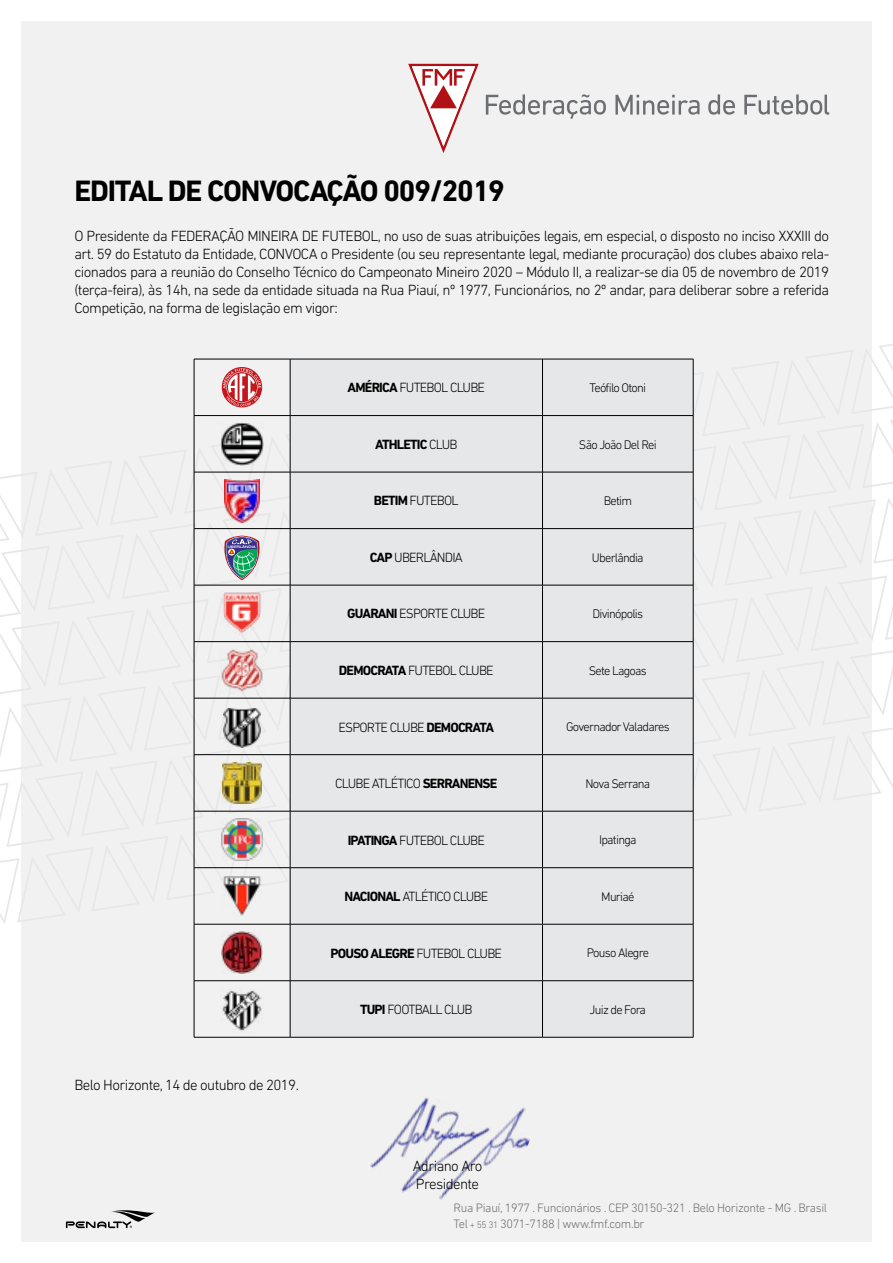
<style>
.page{position:relative;width:893px;height:1263px;background:#fff}
.page>*{position:absolute;margin:0;border:0;box-sizing:border-box;transform-origin:0 0}
.t1{font:700 30px "DIN Next LT Pro";letter-spacing:-.04em;color:#000}
.t2{font:300 15px/18px "DIN Next LT Pro";letter-spacing:-.04em;color:#000;text-align:justify}
.t3{font:300 13.65px "DIN Next LT Pro";letter-spacing:-.06em;color:#000}
.t4{font:700 13.65px "DIN Next LT Pro";letter-spacing:-.06em;color:#000}
.t5{font:300 12.75px "DIN Next LT Pro";letter-spacing:-.06em;color:#000}
.t6{font:300 12.45px/16.5px "DIN Next LT Pro";letter-spacing:-.03em;color:#6d6e71}
.t7{font:500 expanded 3.3px "Helvetica Neue LT Std";color:#fff;scale:1.11 1}
.s1{font-weight:700}
.s2{font-weight:300}
.s3{font-size:9.6px}
</style>
<div class="page">
<div style="left:21px;top:21px;width:851px;height:1221px;background:#f1f1f2"></div>
<svg style="left:486px;top:94px;width:120px;height:25px"></svg>
<svg style="left:615px;top:95px;width:85px;height:20px"></svg>
<svg style="left:708px;top:94px;width:27px;height:21px"></svg>
<svg style="left:744px;top:94px;width:85px;height:21px"></svg>
<svg style="left:408px;top:64px;width:71px;height:89px"></svg>
<svg style="left:66px;top:1210px;width:89px;height:18px"></svg>
<div style="left:291px;top:925px;width:402px;height:112px;background:#e6e7e8"></div>
<hr style="left:194px;top:924px;width:1px;height:56px;background:#000">
<hr style="left:290px;top:924px;width:1px;height:56px;background:#000">
<hr style="left:542px;top:924px;width:1px;height:56px;background:#000">
<hr style="left:693px;top:924px;width:1px;height:56px;background:#000">
<hr style="left:194px;top:924px;width:96px;height:1px;background:#000">
<hr style="left:290px;top:924px;width:252px;height:1px;background:#000">
<hr style="left:542px;top:924px;width:151px;height:1px;background:#000">
<hr style="left:194px;top:980px;width:96px;height:1px;background:#000">
<hr style="left:290px;top:980px;width:252px;height:1px;background:#000">
<hr style="left:542px;top:980px;width:151px;height:1px;background:#000">
<hr style="left:194px;top:1037px;width:96px;height:1px;background:#000">
<hr style="left:290px;top:1037px;width:252px;height:1px;background:#000">
<hr style="left:542px;top:1037px;width:151px;height:1px;background:#000">
<hr style="left:194px;top:981px;width:1px;height:56px;background:#000">
<hr style="left:290px;top:981px;width:1px;height:56px;background:#000">
<hr style="left:542px;top:981px;width:1px;height:56px;background:#000">
<hr style="left:693px;top:981px;width:1px;height:56px;background:#000">
<img style="left:221px;top:932px;width:42px;height:41px">
<img style="left:370px;top:1097px;width:160px;height:103px">
<img style="left:222px;top:990px;width:40px;height:41px">
<svg style="left:0;top:344px;width:893px;height:580px"></svg>
<h1 class="t1" style="left:74px;top:173px;width:432px">EDITAL DE CONVOCAÇÃO 009/2019</h1>
<p class="t2" style="left:74px;top:226px;width:756px">O Presidente da FEDERAÇÃO MINEIRA DE FUTEBOL, no uso de suas atribuições legais, em especial, o disposto no inciso XXXIII do art. 59 do Estatuto da Entidade, CONVOCA o Presidente (ou seu representante legal, mediante procuração) dos clubes abaixo rela&shy;cionados para a reunião do Conselho Técnico do Campeonato Mineiro 2020 – Módulo II, a realizar-se dia 05 de novembro de 2019 (terça-feira), às 14h, na sede da entidade situada na Rua Piauí, nº 1977, Funcionários, no 2º andar, para deliberar sobre a referida Competição, na forma de legislação em vigor:</p>
<p class="t3" style="left:348px;top:380px;width:139px"><span class="s1">AMÉRICA</span> FUTEBOL CLUBE</p>
<p class="t5" style="left:589px;top:380px;width:58px">Teófilo Otoni</p>
<p class="t4" style="left:375px;top:436px;width:84px">ATHLETIC <span class="s2">CLUB</span></p>
<p class="t5" style="left:579px;top:437px;width:79px">São João Del Rei</p>
<p class="t7" style="left:228px;top:544px;width:27px">UBERLÂNDIA</p>
<p class="t2" style="left:74px;top:1076px;width:226px">Belo Horizonte, 14 de outubro de 2019.</p>
<p class="t3" style="left:374px;top:493px;width:86px"><span class="s1">BETIM</span> FUTEBOL</p>
<p class="t5" style="left:604px;top:493px;width:30px">Betim</p>
<p class="t3" style="left:370px;top:549px;width:95px"><span class="s1">CAP</span> UBERLÂNDIA</p>
<p class="t5" style="left:592px;top:550px;width:53px">Uberlândia</p>
<p class="t3" style="left:347px;top:606px;width:140px"><span class="s1">GUARANI</span> ESPORTE CLUBE</p>
<p class="t5" style="left:592px;top:606px;width:52px">Divinópolis</p>
<p class="t3" style="left:339px;top:662px;width:156px"><span class="s1">DEMOCRATA</span> FUTEBOL CLUBE</p>
<p class="t5" style="left:589px;top:663px;width:60px">Sete Lagoas</p>
<p class="t3" style="left:339px;top:719px;width:157px">ESPORTE CLUBE <span class="s1">DEMOCRATA</span></p>
<p class="t5" style="left:566px;top:719px;width:105px">Governador Valadares</p>
<p class="t3" style="left:335px;top:775px;width:164px">CLUBE ATLÉTICO <span class="s1">SERRANENSE</span></p>
<p class="t5" style="left:586px;top:776px;width:66px">Nova Serrana</p>
<p class="t3" style="left:348px;top:832px;width:139px"><span class="s1">IPATINGA</span> FUTEBOL CLUBE</p>
<p class="t5" style="left:599px;top:832px;width:39px">Ipatinga</p>
<p class="t3" style="left:344px;top:888px;width:145px"><span class="s1">NACIONAL</span> ATLÉTICO CLUBE</p>
<p class="t5" style="left:601px;top:889px;width:35px">Muriaé</p>
<p class="t3" style="left:331px;top:945px;width:173px"><span class="s1">POUSO ALEGRE</span> FUTEBOL CLUBE</p>
<p class="t5" style="left:587px;top:945px;width:64px">Pouso Alegre</p>
<p class="t3" style="left:360px;top:1001px;width:114px"><span class="s1">TUPI</span> FOOTBALL CLUB</p>
<p class="t5" style="left:590px;top:1002px;width:58px">Juiz de Fora</p>
<p class="t2" style="left:413px;top:1157px;width:71px">Adriano Aro<br>Presidente</p>
<p class="t6" style="left:454px;top:1199px;width:375px">Rua Piauí, 1977 . Funcionários . CEP 30150-321 . Belo Horizonte - MG . Brasil<br>Tel <span class="s3">+ 55 31</span> 3071-7188 | www.fmf.com.br</p>
</div>
